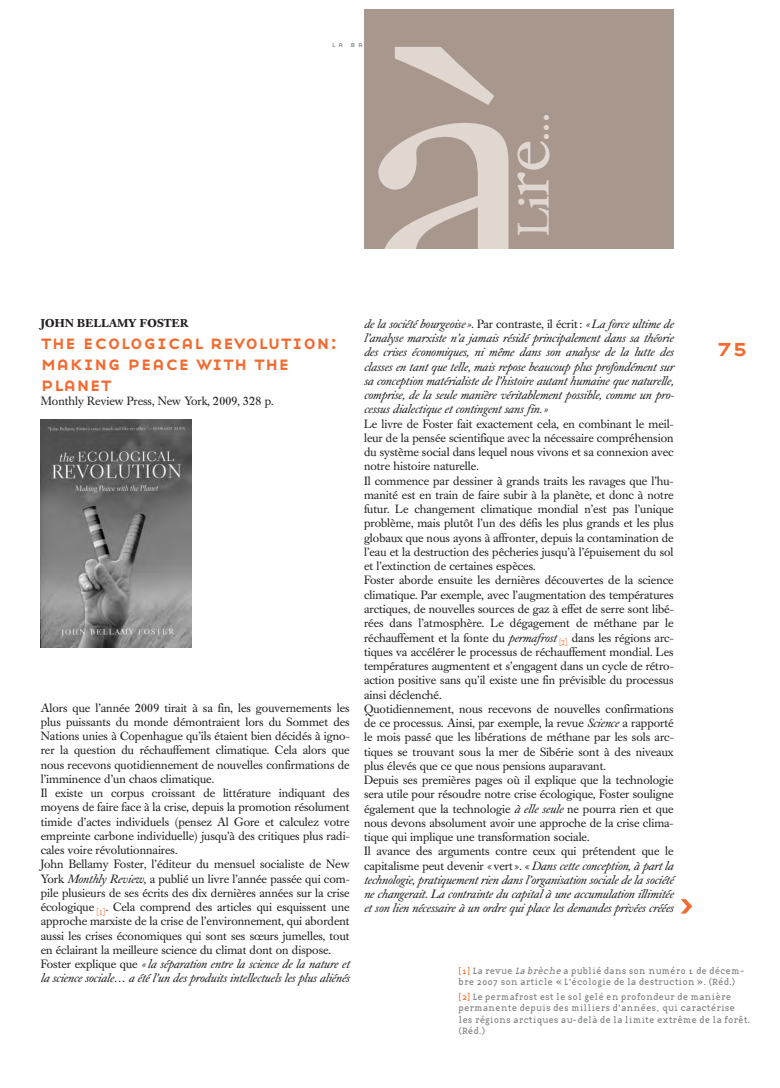
<style>
.page{position:relative;width:780px;height:1088px;background:#fff}
.page>*{position:absolute;margin:0;border:0;box-sizing:border-box;transform-origin:0 0}
.t1{font:375px "Caslon Book BE";color:#e1d7d1}
.t2{font:43.75px "Caslon Book BE";color:#e1d7d1}
.t3{font:25px "Base Nine Small Caps";color:#f26a30}
.t4{font:20px/21.2px "Base Nine Small Caps";color:#f26a30}
.t5{font:11.88px/14.2px "Caslon Book BE";color:#231f20}
.t6{font:italic 11.88px/14.2px "Caslon Book BE";color:#231f20;text-align:justify}
.t7{font:700 11.25px "Caslon Book BE";letter-spacing:.02em;color:#231f20}
.t8{font:9.38px/11.2px "Base Twelve Serif";color:#76787b}
.s1{font-style:italic}
.s2{font-weight:500}
.s3{font-size:68.75px}
.s4{font-style:normal}
.s5{color:#f26a30}
</style>
<div class="page">
<div style="left:364px;top:9px;width:309px;height:240px;background:#a7978d"></div>
<img style="left:41px;top:419px;width:150px;height:228px">
<svg style="left:681px;top:899px;width:11px;height:14px"></svg>
<p class="t7" style="left:41px;top:319px;width:150px">JOHN BELLAMY FOSTER</p>
<h3 class="t4" style="left:41px;top:331px;width:299px">the ecological revolution: making peace with the planet</h3>
<p class="t5" style="left:41px;top:395px;width:234px">Monthly Review Press, New York, 2009, 328 p.</p>
<p class="t5" style="left:41px;top:702px;width:310px">Alors que l’année 2009 tirait à sa fin, les gouvernements les plus puissants du monde démontraient lors du Sommet des Nations unies à Copenhague qu’ils étaient bien décidés à igno&shy;rer la question du réchauffement climatique. Cela alors que nous recevons quotidiennement de nouvelles confirmations de l’imminence d’un chaos climatique.<br>Il existe un corpus croissant de littérature indiquant des moyens de faire face à la crise, depuis la promotion résolument timide d’actes individuels (pensez Al Gore et calculez votre empreinte carbone individuelle) jusqu’à des critiques plus radi&shy;cales voire révolutionnaires.<br>John Bellamy Foster, l’éditeur du mensuel socialiste de New York <span class="s1">Monthly Review</span>, a publié un livre l’année passée qui com&shy;pile plusieurs de ses écrits des dix dernières années sur la crise écologique <sub>[</sub><sub>1</sub><sub>]</sub>. Cela comprend des articles qui esquissent une approche marxiste de la crise de l’environnement, qui abordent aussi les crises économiques qui sont ses sœurs jumelles, tout en éclairant la meilleure science du climat dont on dispose.<br>Foster explique que <span class="s1">«la séparation entre la science de la nature et la science sociale… a été l’un des produits intellectuels les plus aliénés</span></p>
<h1 class="t1" style="left:366px;top:18px;width:173px">à</h1>
<h2 class="t2" style="left:516px;top:236px;width:124px;rotate:-90deg">L<span class="s2">i</span><span class="s3">re</span>...</h2>
<p class="t6" style="left:364px;top:318px;width:311px">de la société bourgeoise». <span class="s4">Par contraste, il écrit:</span> «La force ultime de l’analyse marxiste n’a jamais résidé principalement dans sa théorie des crises économiques, ni même dans son analyse de la lutte des classes en tant que telle, mais repose beaucoup plus profondément sur sa conception matérialiste de l’histoire autant humaine que naturelle, comprise, de la seule manière véritablement possible, comme un pro&shy;cessus dialectique et contingent sans fin.»</p>
<p class="t5" style="left:364px;top:418px;width:311px">Le livre de Foster fait exactement cela, en combinant le meil&shy;leur de la pensée scientifique avec la nécessaire compréhension du système social dans lequel nous vivons et sa connexion avec notre histoire naturelle.<br>Il commence par dessiner à grands traits les ravages que l’hu&shy;manité est en train de faire subir à la planète, et donc à notre futur. Le changement climatique mondial n’est pas l’unique problème, mais plutôt l’un des défis les plus grands et les plus globaux que nous ayons à affronter, depuis la contamination de l’eau et la destruction des pêcheries jusqu’à l’épuisement du sol et l’extinction de certaines espèces.<br>Foster aborde ensuite les dernières découvertes de la science climatique. Par exemple, avec l’augmentation des températures arctiques, de nouvelles sources de gaz à effet de serre sont libé&shy;rées dans l’atmosphère. Le dégagement de méthane par le réchauffement et la fonte du <span class="s1">permafrost</span> <sub>[</sub><sub>2</sub><sub>]</sub> dans les régions arc&shy;tiques va accélérer le processus de réchauffement mondial. Les températures augmentent et s’engagent dans un cycle de rétro&shy;action positive sans qu’il existe une fin prévisible du processus ainsi déclenché.<br>Quotidiennement, nous recevons de nouvelles confirmations de ce processus. Ainsi, par exemple, la revue <span class="s1">Science</span> a rapporté le mois passé que les libérations de méthane par les sols arc&shy;tiques se trouvant sous la mer de Sibérie sont à des niveaux plus élevés que ce que nous pensions auparavant.<br>Depuis ses premières pages où il explique que la technologie sera utile pour résoudre notre crise écologique, Foster souligne également que la technologie <span class="s1">à elle seule</span> ne pourra rien et que nous devons absolument avoir une approche de la crise clima&shy;tique qui implique une transformation sociale.<br>Il avance des arguments contre ceux qui prétendent que le capitalisme peut devenir «vert». «<span class="s1">Dans cette conception, à part la technologie, pratiquement rien dans l’organisation sociale de la société ne changerait. La contrainte du capital à une accumulation illimitée et son lien nécessaire à un ordre qui place les demandes privées créées</span></p>
<h3 class="t3" style="left:716px;top:332px;width:33px">75</h3>
<p class="t8" style="left:458px;top:965px;width:287px"><span class="s5">[1]</span> La revue <span class="s1">La brèche</span> a publié dans son numéro 1 de décem&shy;bre 2007 son article « L’écologie de la destruction ». (Réd.)</p>
<p class="t8" style="left:458px;top:991px;width:293px"><span class="s5">[2]</span> Le permafrost est le sol gelé en profondeur de manière permanente depuis des milliers d’années, qui caractérise les régions arctiques au-delà de la limite extrême de la forêt. (Réd.)</p>
</div>
